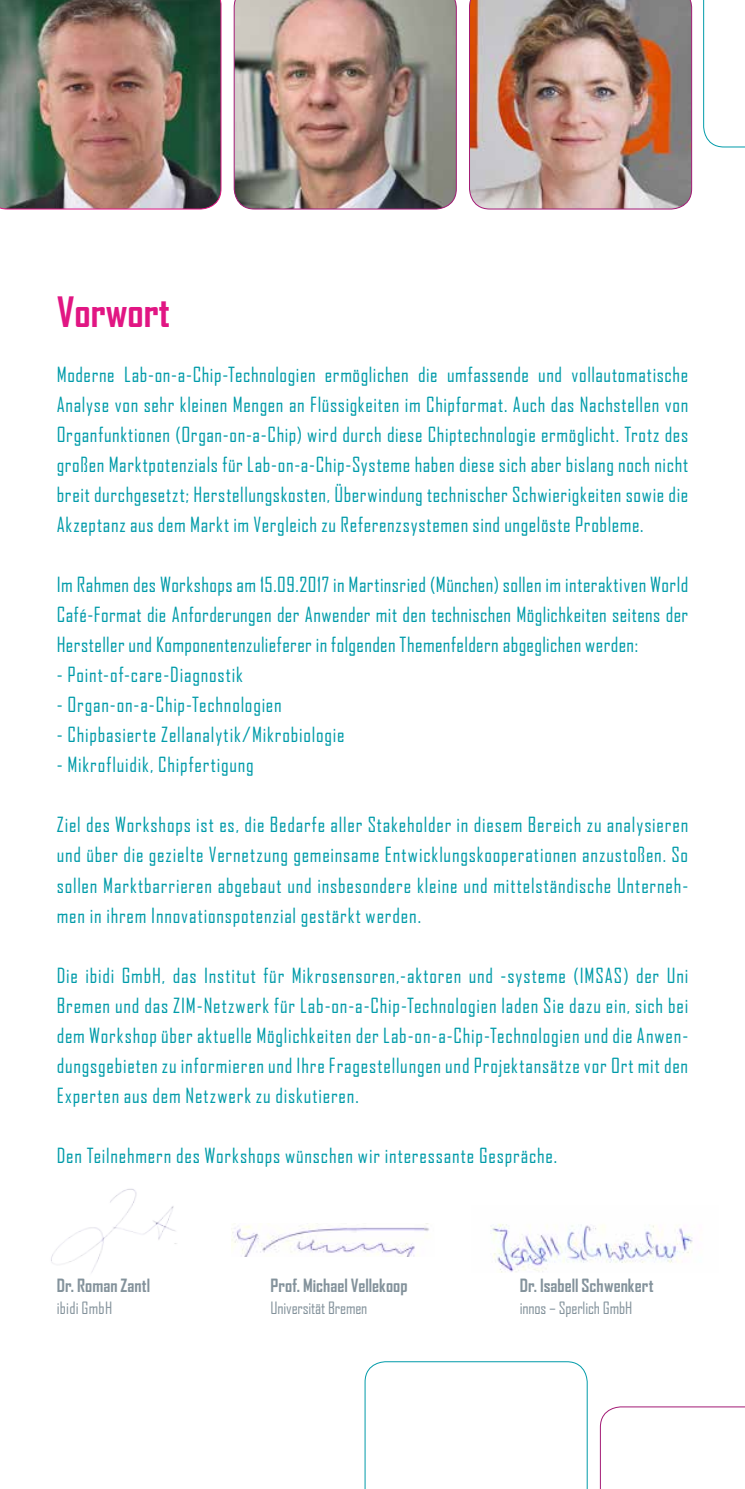
<style>
.page{position:relative;width:745px;height:1489px;background:#fff}
.page>*{position:absolute;margin:0;border:0;box-sizing:border-box;transform-origin:0 0}
.t1{font:700 40px "Agency FB";color:#e11683}
.t2{font:20px/30px "Agency FB";letter-spacing:.04em;color:#009ba9;text-align:justify}
.t3{font:700 17.5px "Agency FB";color:#83929b}
.t4{font:16.25px "Agency FB";letter-spacing:-.01em;color:#83929b}
.t5{font:16.25px "Agency FB";letter-spacing:.015em;color:#83929b}
</style>
<div class="page">
<img style="left:0;top:0;width:221px;height:209px">
<img style="left:469px;top:0;width:222px;height:209px">
<img style="left:234px;top:0;width:222px;height:209px">
<svg style="left:703px;top:0;width:41px;height:147px"></svg>
<svg style="left:599px;top:1406px;width:145px;height:82px"></svg>
<svg style="left:364px;top:1361px;width:223px;height:127px"></svg>
<img style="left:232px;top:1223px;width:197px;height:33px">
<img style="left:491px;top:1224px;width:202px;height:48px">
<img style="left:51px;top:1189px;width:126px;height:84px">
<h1 class="t1" style="left:57px;top:287px;width:114px">Vorwort</h1>
<p class="t2" style="left:57px;top:359px;width:632px">Moderne Lab-on-a-Chip-Technologien ermöglichen die umfassende und vollautomatische Analyse von sehr kleinen Mengen an Flüssigkeiten im Chipformat. Auch das Nachstellen von Organfunktionen (Organ-on-a-Chip) wird durch diese Chiptechnologie ermöglicht. Trotz des großen Marktpotenzials für Lab-on-a-Chip-Systeme haben diese sich aber bislang noch nicht breit durchgesetzt; Herstellungskosten, Überwindung technischer Schwierigkeiten sowie die Akzeptanz aus dem Markt im Vergleich zu Referenzsystemen sind ungelöste Probleme.</p>
<p class="t2" style="left:57px;top:569px;width:632px">Im Rahmen des Workshops am 15.09.2017 in Martinsried (München) sollen im interaktiven World Café-Format die Anforderungen der Anwender mit den technischen Möglichkeiten seitens der Hersteller und Komponentenzulieferer in folgenden Themenfeldern abgeglichen werden:</p>
<p class="t2" style="left:57px;top:659px;width:187px">- Point-of-care-Diagnostik</p>
<p class="t2" style="left:57px;top:689px;width:226px">- Organ-on-a-Chip-Technologien</p>
<p class="t2" style="left:57px;top:719px;width:289px">- Chipbasierte Zellanalytik/Mikrobiologie</p>
<p class="t2" style="left:57px;top:749px;width:198px">- Mikrofluidik, Chipfertigung</p>
<p class="t2" style="left:57px;top:809px;width:632px">Ziel des Workshops ist es, die Bedarfe aller Stakeholder in diesem Bereich zu analysieren und über die gezielte Vernetzung gemeinsame Entwicklungskooperationen anzustoßen. So sollen Marktbarrieren abgebaut und insbesondere kleine und mittelständische Unterneh&shy;men in ihrem Innovationspotenzial gestärkt werden.</p>
<p class="t2" style="left:57px;top:959px;width:632px">Die ibidi GmbH, das Institut für Mikrosensoren,-aktoren und -systeme (IMSAS) der Uni Bremen und das ZIM-Netzwerk für Lab-on-a-Chip-Technologien laden Sie dazu ein, sich bei dem Workshop über aktuelle Möglichkeiten der Lab-on-a-Chip-Technologien und die Anwen&shy;dungsgebieten zu informieren und Ihre Fragestellungen und Projektansätze vor Ort mit den Experten aus dem Netzwerk zu diskutieren.</p>
<p class="t2" style="left:57px;top:1139px;width:501px">Den Teilnehmern des Workshops wünschen wir interessante Gespräche.</p>
<p class="t3" style="left:57px;top:1273px;width:95px">Dr. Roman Zantl</p>
<p class="t5" style="left:57px;top:1297px;width:57px">ibidi GmbH</p>
<p class="t3" style="left:270px;top:1273px;width:138px">Prof. Michael Vellekoop</p>
<p class="t4" style="left:270px;top:1297px;width:98px">Universität Bremen</p>
<p class="t3" style="left:519px;top:1273px;width:135px">Dr. Isabell Schwenkert</p>
<p class="t4" style="left:519px;top:1297px;width:114px">innos – Sperlich GmbH</p>
</div>
